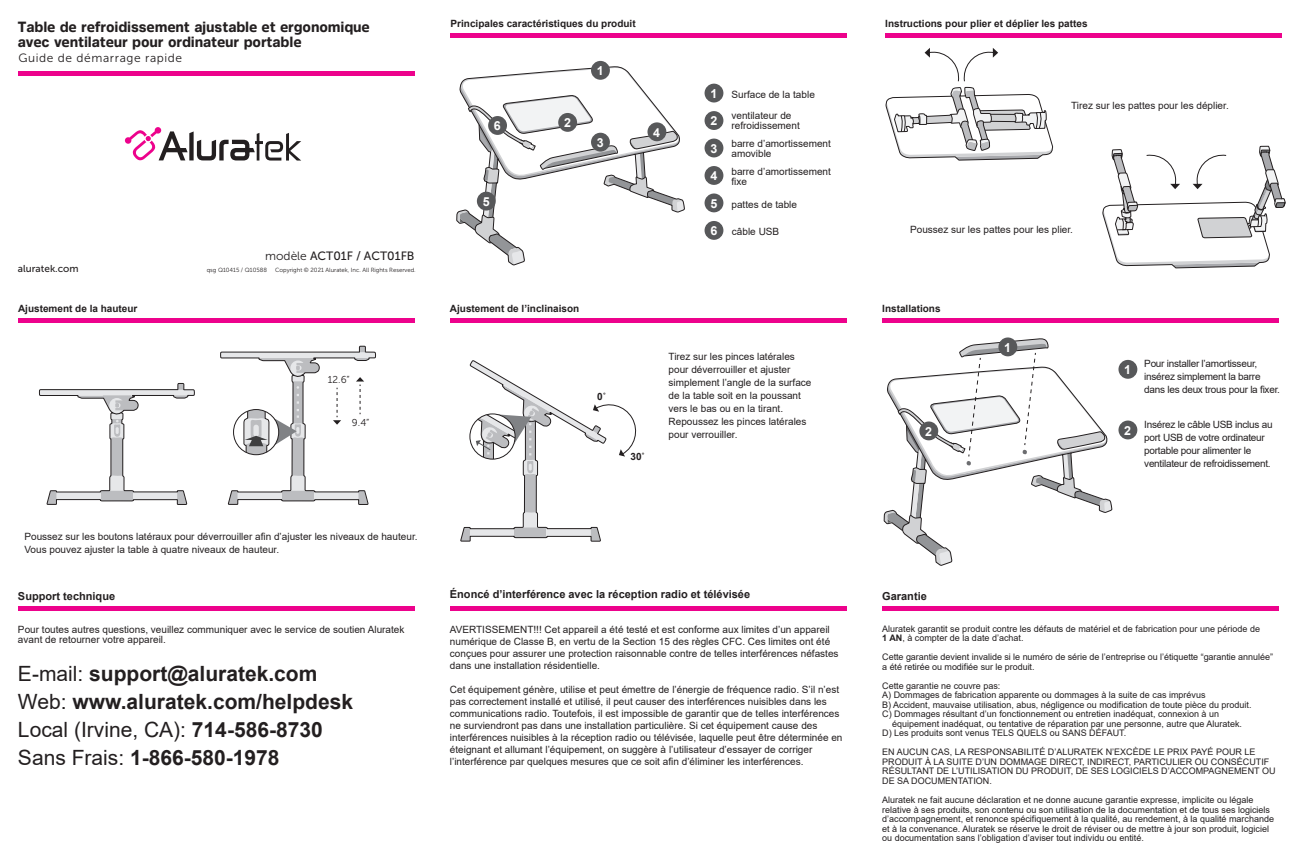
<style>
.page{position:relative;width:1297px;height:868px;background:#fff}
.page>*{position:absolute;margin:0;border:0;box-sizing:border-box;transform-origin:0 0}
.t1{font:700 21px/28px "Arial";color:#231f20}
.t2{font:700 15px/15px "Crique Grotesk";letter-spacing:-.01em;color:#231f20}
.t3{font:700 12.4px "Arial";color:#fff}
.t4{font:12px "Museo Sans 300";letter-spacing:.05em;color:#231f20}
.t5{font:12px "Museo Sans 500";color:#231f20}
.t6{font:700 11px "Arial";color:#231f20}
.t7{font:10px/12px "Arial";color:#231f20}
.t8{font:10px/13px "Arial";letter-spacing:-.025em;color:#231f20}
.t9{font:700 10px "Arial";color:#231f20}
.t10{font:10px "Museo Sans 500";color:#231f20}
.t11{font:10px "Museo Sans 300";color:#231f20}
.t12{font:9px/9.5px "Arial";color:#231f20}
.t13{font:6px "Museo Sans 300";color:#231f20}
.s1{font-family:"Museo Sans 300"}
.s2{font-weight:700}
.s3{font-weight:400}
</style>
<div class="page">
<hr style="left:18px;top:72px;width:396px;height:4px;background:#ed028c">
<hr style="left:885px;top:33px;width:396px;height:4px;background:#ed028c">
<hr style="left:450px;top:33px;width:397px;height:4px;background:#ed028c">
<hr style="left:18px;top:318px;width:396px;height:4px;background:#ed028c">
<hr style="left:450px;top:318px;width:396px;height:4px;background:#ed028c">
<hr style="left:882px;top:318px;width:396px;height:4px;background:#ed028c">
<hr style="left:18px;top:606px;width:396px;height:4px;background:#ed028c">
<hr style="left:450px;top:606px;width:396px;height:4px;background:#ed028c">
<hr style="left:882px;top:606px;width:396px;height:4px;background:#ed028c">
<div style="left:591px;top:61px;width:19px;height:19px;background:#57585a;border-radius:50%"></div>
<div style="left:704px;top:84px;width:19px;height:18px;background:#57585a;border-radius:50%"></div>
<div style="left:704px;top:111px;width:19px;height:19px;background:#57585a;border-radius:50%"></div>
<div style="left:704px;top:138px;width:19px;height:19px;background:#57585a;border-radius:50%"></div>
<div style="left:704px;top:166px;width:19px;height:19px;background:#57585a;border-radius:50%"></div>
<div style="left:704px;top:193px;width:19px;height:19px;background:#57585a;border-radius:50%"></div>
<div style="left:704px;top:221px;width:19px;height:19px;background:#57585a;border-radius:50%"></div>
<svg style="left:457px;top:66px;width:227px;height:199px"></svg>
<div style="left:488px;top:116px;width:19px;height:19px;background:#57585a;border-radius:50%"></div>
<svg style="left:38px;top:383px;width:157px;height:122px"></svg>
<svg style="left:220px;top:345px;width:156px;height:160px"></svg>
<svg style="left:885px;top:48px;width:167px;height:113px"></svg>
<svg style="left:1102px;top:145px;width:184px;height:124px"></svg>
<svg style="left:884px;top:338px;width:227px;height:227px"></svg>
<div style="left:998px;top:337px;width:19px;height:19px;background:#57585a;border-radius:50%"></div>
<div style="left:1118px;top:360px;width:19px;height:18px;background:#57585a;border-radius:50%"></div>
<div style="left:919px;top:421px;width:19px;height:19px;background:#57585a;border-radius:50%"></div>
<div style="left:1118px;top:420px;width:19px;height:19px;background:#57585a;border-radius:50%"></div>
<svg style="left:460px;top:360px;width:177px;height:182px"></svg>
<svg style="left:125px;top:127px;width:176px;height:34px"></svg>
<h2 class="t2" style="left:18px;top:19px;width:353px">Table de refroidissement ajustable et ergonomique avec ventilateur pour ordinateur portable</h2>
<p class="t4" style="left:18px;top:52px;width:165px">Guide de démarrage rapide</p>
<p class="t5" style="left:265px;top:250px;width:151px"><span class="s1">modèle</span> ACT01F / ACT01FB</p>
<p class="t10" style="left:18px;top:262px;width:62px">aluratek.com</p>
<p class="t13" style="left:207px;top:266px;width:62px">qsg Q10415 / Q10588</p>
<p class="t13" style="left:275px;top:266px;width:142px">Copyright © 2021 Aluratek, Inc. All Rights Reserved.</p>
<p class="t9" style="left:450px;top:16px;width:187px">Principales caractéristiques du produit</p>
<p class="t9" style="left:885px;top:16px;width:204px">Instructions pour plier et déplier les pattes</p>
<p class="t3" style="left:494px;top:117px;width:8px">6</p>
<p class="t3" style="left:597px;top:62px;width:8px">1</p>
<p class="t3" style="left:710px;top:85px;width:8px">1</p>
<p class="t3" style="left:564px;top:114px;width:8px">2</p>
<p class="t3" style="left:710px;top:112px;width:8px">2</p>
<p class="t3" style="left:597px;top:134px;width:8px">3</p>
<p class="t3" style="left:710px;top:139px;width:8px">3</p>
<p class="t3" style="left:653px;top:123px;width:8px">4</p>
<p class="t3" style="left:710px;top:167px;width:8px">4</p>
<p class="t3" style="left:482px;top:193px;width:8px">5</p>
<p class="t3" style="left:710px;top:194px;width:8px">5</p>
<p class="t3" style="left:710px;top:222px;width:8px">6</p>
<p class="t7" style="left:731px;top:88px;width:85px">Surface de la table</p>
<p class="t7" style="left:731px;top:111px;width:70px;line-height:10px">ventilateur de refroidissement</p>
<p class="t7" style="left:731px;top:166px;width:101px;line-height:10px">barre d’amortissement fixe</p>
<p class="t7" style="left:731px;top:198px;width:67px">pattes de table</p>
<p class="t7" style="left:732px;top:225px;width:49px">câble USB</p>
<p class="t7" style="left:731px;top:138px;width:101px;line-height:10px">barre d’amortissement amovible</p>
<p class="t7" style="left:1071px;top:99px;width:159px">Tirez sur les pattes pour les déplier.</p>
<p class="t7" style="left:910px;top:223px;width:164px">Poussez sur les pattes pour les plier.</p>
<p class="t9" style="left:18px;top:301px;width:121px">Ajustement de la hauteur</p>
<p class="t9" style="left:450px;top:301px;width:131px">Ajustement de l’inclinaison</p>
<p class="t9" style="left:882px;top:301px;width:60px">Installations</p>
<p class="t11" style="left:328px;top:373px;width:24px">12.6”</p>
<p class="t11" style="left:352px;top:416px;width:19px">9.4”</p>
<p class="t7" style="left:24px;top:529px;width:395px;line-height:13px">Poussez sur les boutons latéraux pour déverrouiller afin d’ajuster les niveaux de hauteur.<br>Vous pouvez ajuster la table à quatre niveaux de hauteur.</p>
<p class="t9" style="left:597px;top:389px;width:10px">0˚</p>
<p class="t9" style="left:630px;top:449px;width:16px">30˚</p>
<p class="t3" style="left:1004px;top:338px;width:8px">1</p>
<p class="t7" style="left:668px;top:349px;width:144px;line-height:13px">Tirez sur les pinces latérales pour déverrouiller et ajuster simplement l’angle de la surface de la table soit en la poussant vers le bas ou en la tirant.<br>Repoussez les pinces latérales pour verrouiller.</p>
<p class="t8" style="left:1144px;top:357px;width:137px">Pour installer l’amortisseur, insérez simplement la barre dans les deux trous pour la fixer.</p>
<p class="t3" style="left:1124px;top:361px;width:8px">1</p>
<p class="t8" style="left:1144px;top:417px;width:130px">Insérez le câble USB inclus au port USB de votre ordinateur portable pour alimenter le ventilateur de refroidissement.</p>
<p class="t3" style="left:925px;top:422px;width:8px">2</p>
<p class="t3" style="left:1124px;top:421px;width:8px">2</p>
<p class="t6" style="left:450px;top:586px;width:302px">Énoncé d’interférence avec la réception radio et télévisée</p>
<p class="t7" style="left:450px;top:623px;width:390px">AVERTISSEMENT!!! Cet appareil a été testé et est conforme aux limites d’un appareil numérique de Classe B, en vertu de la Section 15 des règles CFC. Ces limites ont été conçues pour assurer une protection raisonnable contre de telles interférences néfastes dans une installation résidentielle.</p>
<p class="t7" style="left:450px;top:683px;width:394px">Cet équipement génère, utilise et peut émettre de l’énergie de fréquence radio. S’il n’est pas correctement installé et utilisé, il peut causer des interférences nuisibles dans les communications radio. Toutefois, il est impossible de garantir que de telles interférences ne surviendront pas dans une installation particulière. Si cet équipement cause des interférences nuisibles à la réception radio ou télévisée, laquelle peut être déterminée en éteignant et allumant l’équipement, on suggère à l’utilisateur d’essayer de corriger l’interférence par quelques mesures que ce soit afin d’éliminer les interférences.</p>
<p class="t6" style="left:18px;top:588px;width:99px">Support technique</p>
<p class="t6" style="left:882px;top:588px;width:46px">Garantie</p>
<p class="t12" style="left:882px;top:623px;width:379px">Aluratek garantit se produit contre les défauts de matériel et de fabrication pour une période de<br><span class="s2">1 AN</span>, à compter de la date d’achat.</p>
<p class="t12" style="left:882px;top:652px;width:392px">Cette garantie devient invalide si le numéro de série de l’entreprise ou l’étiquette “garantie annulée” a été retirée ou modifiée sur le produit.</p>
<p class="t12" style="left:882px;top:680px;width:371px">Cette garantie ne couvre pas:<br>A) Dommages de fabrication apparente ou dommages à la suite de cas imprévus<br>B) Accident, mauvaise utilisation, abus, négligence ou modification de toute pièce du produit.<br>C) Dommages résultant d’un fonctionnement ou entretien inadéquat, connexion à un</p>
<p class="t12" style="left:882px;top:718px;width:361px;text-indent:10px">équipement inadéquat, ou tentative de réparation par une personne, autre que Aluratek.<br>D) Les produits sont venus TELS QUELS ou SANS DÉFAUT.</p>
<p class="t12" style="left:882px;top:747px;width:395px">EN AUCUN CAS, LA RESPONSABILITÉ D’ALURATEK N’EXCÈDE LE PRIX PAYÉ POUR LE PRODUIT À LA SUITE D’UN DOMMAGE DIRECT, INDIRECT, PARTICULIER OU CONSÉCUTIF RÉSULTANT DE L’UTILISATION DU PRODUIT, DE SES LOGICIELS D’ACCOMPAGNEMENT OU DE SA DOCUMENTATION.</p>
<p class="t12" style="left:882px;top:794px;width:393px">Aluratek ne fait aucune déclaration et ne donne aucune garantie expresse, implicite ou légale relative à ses produits, son contenu ou son utilisation de la documentation et de tous ses logiciels d’accompagnement, et renonce spécifiquement à la qualité, au rendement, à la qualité marchande et à la convenance. Aluratek se réserve le droit de réviser ou de mettre à jour son produit, logiciel ou documentation sans l’obligation d’aviser tout individu ou entité.</p>
<p class="t7" style="left:18px;top:624px;width:388px;line-height:10px">Pour toutes autres questions, veuillez communiquer avec le service de soutien Aluratek avant de retourner votre appareil.</p>
<h1 class="t1" style="left:18px;top:659px;width:336px"><span class="s3">E-mail:</span> support@aluratek.com<br><span class="s3">Web:</span> www.aluratek.com/helpdesk<br><span class="s3">Local (Irvine, CA):</span> 714-586-8730<br><span class="s3">Sans Frais:</span> 1-866-580-1978</h1>
</div>
